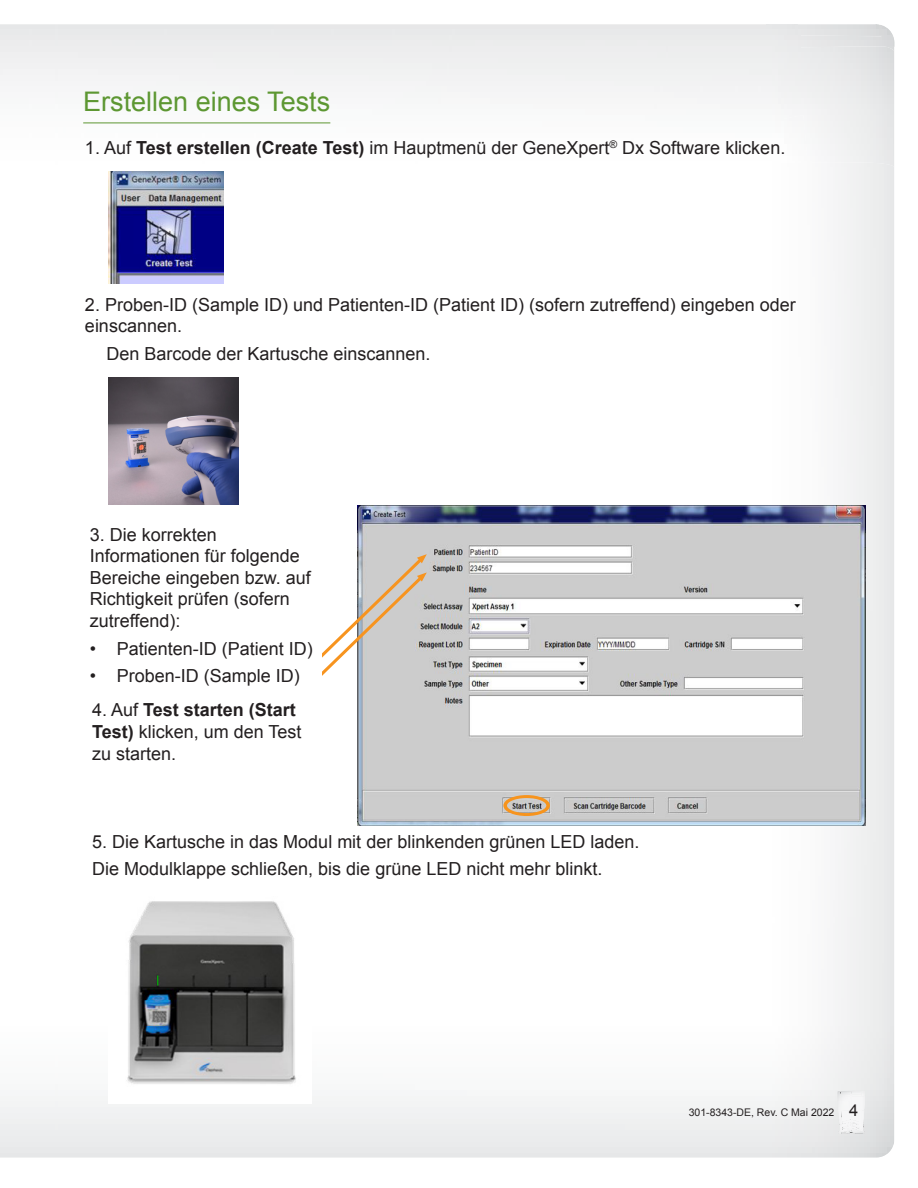
<style>
.page{position:relative;width:918px;height:1188px;background:#fff}
.page>*{position:absolute;margin:0;border:0;box-sizing:border-box;transform-origin:0 0}
.t1{font:27px "Arial";color:#5d9732}
.t2{font:18px/21.6px "Arial";color:#231f20}
.t3{font:10.5px "Arial";color:#231f20}
.s1{font-weight:700}
.s2{font-size:16.5px}
</style>
<div class="page">
<hr style="left:83px;top:123px;width:247px;height:1px;background:#5d9732">
<img style="left:126px;top:901px;width:171px;height:184px">
<img style="left:358px;top:505px;width:507px;height:320px">
<img style="left:108px;top:171px;width:115px;height:112px">
<img style="left:108px;top:377px;width:130px;height:128px">
<div style="left:504px;top:795px;width:46px;height:21px;border:3px solid #f7941d;border-radius:50%"></div>
<svg style="left:323px;top:554px;width:104px;height:124px"></svg>
<img style="left:837px;top:1111px;width:1px;height:23px">
<img style="left:837px;top:1091px;width:1px;height:20px">
<img style="left:838px;top:1091px;width:27px;height:43px">
<svg style="left:841px;top:1091px;width:10px;height:5px"></svg>
<img style="left:851px;top:1091px;width:14px;height:5px">
<h1 class="t1" style="left:83px;top:91px;width:249px">Erstellen eines Tests</h1>
<p class="t2" style="left:85px;top:138px;width:702px">1. Auf <span class="s1">Test erstellen (Create Test)</span> im Hauptmenü der GeneXpert<sup>®</sup> Dx Software klicken.</p>
<p class="t2" style="left:85px;top:294px;width:712px">2. Proben-ID (Sample ID) und Patienten-ID (Patient ID) (sofern zutreffend) eingeben oder einscannen.</p>
<p class="t2" style="left:107px;top:345px;width:326px">Den Barcode der Kartusche einscannen.</p>
<p class="t2" style="left:90px;top:525px;width:223px">3. Die korrekten<br>Informationen für folgende<br>Bereiche eingeben bzw. auf<br>Richtigkeit prüfen (sofern zutreffend):</p>
<p class="t2" style="left:90px;top:639px;width:225px">• Patienten-ID (Patient ID)</p>
<p class="t2" style="left:90px;top:667px;width:212px">• Proben-ID (Sample ID)</p>
<p class="t2" style="left:92px;top:701px;width:211px">4. Auf <span class="s1">Test starten (Start<br>Test)</span> klicken, um den Test zu starten.</p>
<p class="t2" style="left:92px;top:829px;width:549px;line-height:27.6px">5. Die Kartusche in das Modul mit der blinkenden grünen LED laden.<br>Die Modulklappe schließen, bis die grüne LED nicht mehr blinkt.</p>
<p class="t3" style="left:689px;top:1108px;width:171px">301-8343-DE, Rev. C Mai 2022 <span class="s2">4</span></p>
</div>
